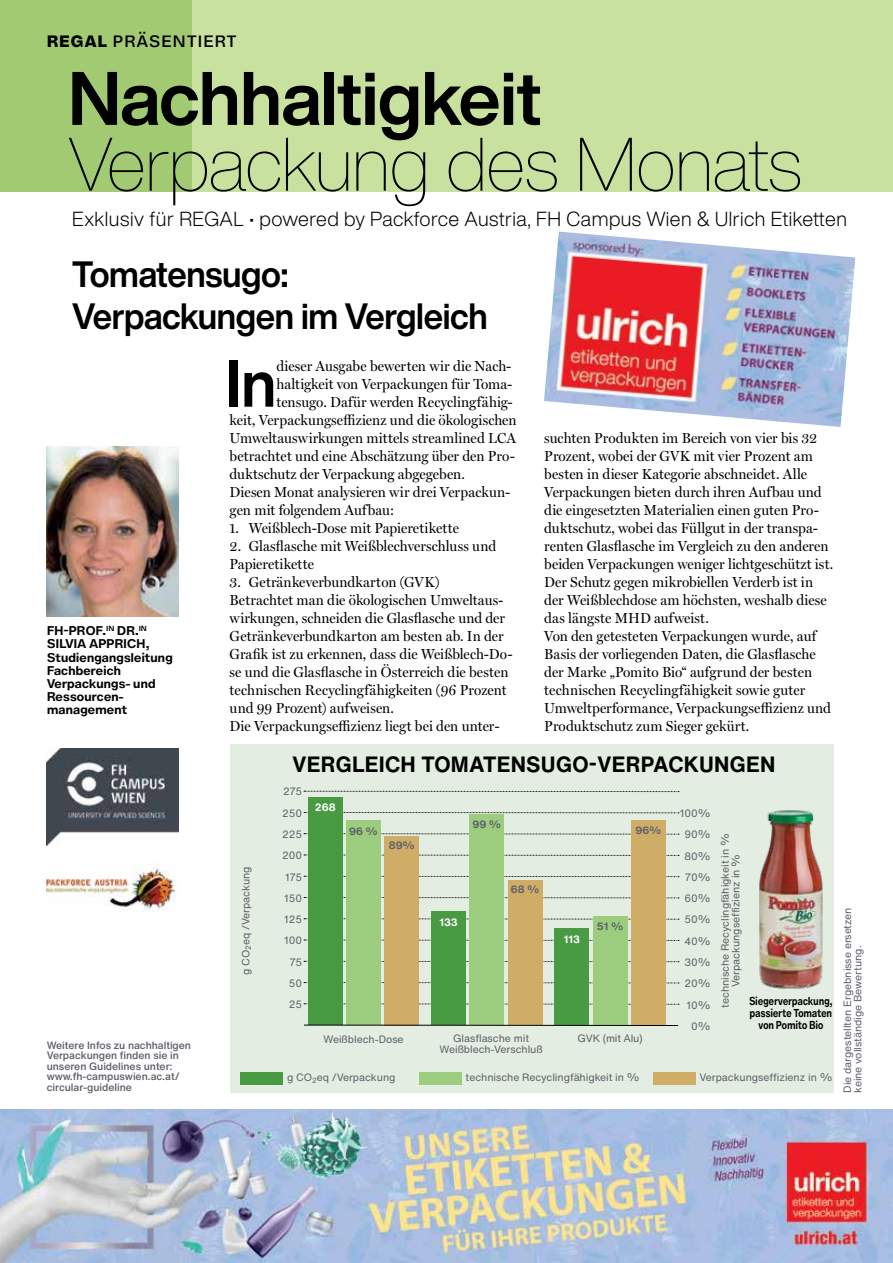
<style>
.page{position:relative;width:893px;height:1263px;background:#fff}
.page>*{position:absolute;margin:0;border:0;box-sizing:border-box;transform-origin:0 0}
.t1{font:100 74.4px "Helvetica Now Display";letter-spacing:-.01em;color:#000}
.t2{font:700 74.4px "Helvetica Now Display";letter-spacing:-.01em;color:#000}
.t3{font:700 65.25px "Helvetica Now Display";color:#000;scale:.95 1}
.t4{font:700 36px/42px "Helvetica Now Display";letter-spacing:-.01em;color:#000;scale:.95 1}
.t5{font:700 21.75px "Helvetica Now Text";letter-spacing:.01em;color:#000}
.t6{font:300 20.1px "Helvetica Now Display";letter-spacing:.025em;color:#000}
.t7{font:500 15px "Helvetica Now Micro";letter-spacing:.04em;color:#000}
.t8{font:14.7px/18px "Miller Display";letter-spacing:.005em;color:#000;scale:.95 1}
.t9{font:700 11.55px/13.2px "Helvetica Now Micro";letter-spacing:-.04em;color:#000}
.t10{font:10.5px/21.3px "Helvetica Now Text";letter-spacing:-.005em;color:#5e6168;text-align:right}
.t11{font:500 10.5px/10.5px "Helvetica Now Text";letter-spacing:-.005em;color:#5e6168}
.t12{font:700 10.5px/12px "Helvetica Now Micro";letter-spacing:-.04em;color:#000;text-align:center;scale:.8 1}
.t13{font:700 10.5px "Helvetica Now Text";letter-spacing:-.005em;color:#5e6168}
.t14{font:700 10.5px "Helvetica Now Text";letter-spacing:-.005em;color:#fff}
.s1{font-weight:800}
</style>
<div class="page">
<div style="left:0;top:0;width:893px;height:191px;background:#c9e19f"></div>
<div style="left:0;top:0;width:191px;height:191px;background:#a2ca73"></div>
<img style="left:47px;top:446px;width:132px;height:171px">
<img style="left:0;top:1110px;width:893px;height:153px">
<img style="left:47px;top:863px;width:129px;height:48px">
<img style="left:47px;top:748px;width:132px;height:97px">
<img style="left:544px;top:232px;width:311px;height:195px">
<div style="left:230px;top:744px;width:603px;height:349px;background:#e3ede2"></div>
<svg style="left:304px;top:1003px;width:375px;height:2px"></svg>
<svg style="left:304px;top:982px;width:375px;height:2px"></svg>
<svg style="left:304px;top:961px;width:375px;height:1px"></svg>
<svg style="left:304px;top:940px;width:375px;height:1px"></svg>
<svg style="left:304px;top:918px;width:375px;height:2px"></svg>
<svg style="left:304px;top:897px;width:375px;height:2px"></svg>
<svg style="left:304px;top:876px;width:375px;height:1px"></svg>
<svg style="left:304px;top:855px;width:375px;height:1px"></svg>
<svg style="left:304px;top:833px;width:375px;height:2px"></svg>
<svg style="left:304px;top:812px;width:375px;height:2px"></svg>
<svg style="left:304px;top:791px;width:375px;height:1px"></svg>
<div style="left:308px;top:797px;width:34px;height:228px;background:#489b43"></div>
<div style="left:347px;top:821px;width:34px;height:204px;background:#9ccd7e"></div>
<div style="left:593px;top:916px;width:34px;height:109px;background:#9ccd7e"></div>
<div style="left:470px;top:814px;width:34px;height:211px;background:#9ccd7e"></div>
<div style="left:385px;top:836px;width:34px;height:189px;background:#d0ad67"></div>
<div style="left:555px;top:929px;width:34px;height:96px;background:#489b43"></div>
<div style="left:432px;top:912px;width:34px;height:113px;background:#489b43"></div>
<div style="left:508px;top:880px;width:34px;height:145px;background:#d0ad67"></div>
<div style="left:631px;top:821px;width:34px;height:204px;background:#d0ad67"></div>
<div style="left:240px;top:1072px;width:43px;height:12px;background:#489b43"></div>
<div style="left:653px;top:1072px;width:42px;height:12px;background:#d0ad67"></div>
<div style="left:419px;top:1072px;width:42px;height:12px;background:#9ccd7e"></div>
<hr style="left:304px;top:1025px;width:374px;height:1px;background:#000">
<img style="left:759px;top:810px;width:64px;height:179px">
<p class="t7" style="left:47px;top:31px;width:191px"><span class="s1">REGAL</span> PRÄSENTIERT</p>
<h1 class="t2" style="left:68px;top:47px;width:475px">Nachhaltigkeit</h1>
<h1 class="t1" style="left:68px;top:114px;width:736px">Verpackung des Monats</h1>
<h3 class="t6" style="left:72px;top:205px;width:776px">Exklusiv für REGAL • powered by Packforce Austria, FH Campus Wien &amp; Ulrich Etiketten</h3>
<h3 class="t4" style="left:72px;top:253px;width:439px">Tomatensugo:<br>Verpackungen im Vergleich</h3>
<p class="t9" style="left:47px;top:624px;width:128px">FH-PROF.<sup>IN</sup> DR.<sup>IN<br></sup>SILVIA APPRICH,<br>Studiengangsleitung<br>Fachbereich<br>Verpackungs- und<br>Ressourcen&shy;management</p>
<h2 class="t3" style="left:226px;top:338px;width:54px">In</h2>
<p class="t8" style="left:276px;top:357px;width:249px">dieser Ausgabe bewerten wir die Nach-</p>
<p class="t8" style="left:276px;top:375px;width:250px">haltigkeit von Verpackungen für Toma-</p>
<p class="t8" style="left:276px;top:393px;width:250px">tensugo. Dafür werden Recyclingfähig-</p>
<p class="t8" style="left:230px;top:411px;width:304px">keit, Verpackungseffizienz und die ökologischen</p>
<p class="t8" style="left:230px;top:429px;width:303px">Umweltauswirkungen mittels streamlined LCA</p>
<p class="t8" style="left:230px;top:447px;width:302px">betrachtet und eine Abschätzung über den Pro-</p>
<p class="t8" style="left:230px;top:465px;width:249px">duktschutz der Verpackung abgegeben.</p>
<p class="t8" style="left:230px;top:483px;width:297px">Diesen Monat analysieren wir drei Verpackun-</p>
<p class="t8" style="left:230px;top:501px;width:175px">gen mit folgendem Aufbau:</p>
<p class="t8" style="left:230px;top:519px;width:243px">1. Weißblech-Dose mit Papieretikette</p>
<p class="t8" style="left:230px;top:537px;width:282px">2. Glasflasche mit Weißblechverschluss und<br>Papieretikette</p>
<p class="t8" style="left:230px;top:573px;width:299px">3. Getränkeverbundkarton (GVK)<br>Betrachtet man die ökologischen Umweltaus&shy;wirkungen, schneiden die Glasflasche und der Getränkeverbundkarton am besten ab. In der Grafik ist zu erkennen, dass die Weißblech-Do&shy;se und die Glasflasche in Österreich die besten technischen Recyclingfähigkeiten (96 Prozent und 99 Prozent) aufweisen.<br>Die Verpackungseffizienz liegt bei den unter-</p>
<p class="t8" style="left:544px;top:429px;width:306px">suchten Produkten im Bereich von vier bis 32<br>Prozent, wobei der GVK mit vier Prozent am besten in dieser Kategorie abschneidet. Alle Verpackungen bieten durch ihren Aufbau und die eingesetzten Materialien einen guten Pro&shy;duktschutz, wobei das Füllgut in der transpa&shy;renten Glasflasche im Vergleich zu den anderen beiden Verpackungen weniger lichtgeschützt ist.<br>Der Schutz gegen mikrobiellen Verderb ist in der Weißblechdose am höchsten, weshalb diese das längste MHD aufweist.<br>Von den getesteten Verpackungen wurde, auf Basis der vorliegenden Daten, die Glasflasche der Marke „Pomito Bio“ aufgrund der besten technischen Recyclingfähigkeit sowie guter Umweltperformance, Verpackungseffizienz und Produktschutz zum Sieger gekürt.</p>
<p class="t11" style="left:47px;top:1040px;width:146px">Weitere Infos zu nachhaltigen<br>Verpackungen finden sie in unseren Guidelines unter: www.fh-campuswien.ac.at/ circular-guideline</p>
<p class="t10" style="left:235px;top:975px;width:110px;rotate:-90deg">g CO<sub>2</sub>eq /Verpackung</p>
<h3 class="t5" style="left:292px;top:748px;width:485px">VERGLEICH TOMATENSUGO-VERPACKUNGEN</h3>
<p class="t10" style="left:282px;top:781px;width:22px">275<br>250<br>225<br>200<br>175<br>150<br>125<br>100<br>75<br>50<br>25</p>
<p class="t14" style="left:315px;top:799px;width:22px">268</p>
<p class="t13" style="left:349px;top:824px;width:30px">96 %</p>
<p class="t13" style="left:389px;top:838px;width:28px">89%</p>
<p class="t13" style="left:473px;top:816px;width:30px">99 %</p>
<p class="t14" style="left:439px;top:914px;width:20px">133</p>
<p class="t13" style="left:511px;top:881px;width:30px">68 %</p>
<p class="t13" style="left:635px;top:822px;width:28px">96%</p>
<p class="t14" style="left:564px;top:931px;width:18px">113</p>
<p class="t13" style="left:597px;top:918px;width:28px">51 %</p>
<p class="t10" style="left:323px;top:1028px;width:82px">Weißblech-Dose</p>
<p class="t10" style="left:439px;top:1033px;width:105px;line-height:10.5px;text-align:center">Glasflasche mit<br>Weißblech-Verschluß</p>
<p class="t10" style="left:578px;top:1028px;width:67px">GVK (mit Alu)</p>
<p class="t10" style="left:680px;top:802px;width:32px">100%<br>90%<br>80%<br>70%<br>60%<br>50%<br>40%<br>30%<br>20%<br>10%<br>0%</p>
<p class="t10" style="left:720px;top:1007px;width:175px;line-height:10.5px;text-align:center;rotate:-90deg">technische Recyclingfähigkeit in %<br>Verpackungseffizienz in %</p>
<p class="t12" style="left:749px;top:995px;width:106px">Siegerverpackung, passierte Tomaten von Pomito Bio</p>
<p class="t10" style="left:287px;top:1066px;width:110px">g CO<sub>2</sub>eq /Verpackung</p>
<p class="t10" style="left:466px;top:1066px;width:175px">technische Recyclingfähigkeit in %</p>
<p class="t10" style="left:699px;top:1066px;width:134px">Verpackungseffizienz in %</p>
<p class="t10" style="left:842px;top:1093px;width:187px;line-height:10.5px;text-align:left;rotate:-90deg">Die dargestellten Ergebnisse ersetzen keine vollständige Bewertung.</p>
</div>
